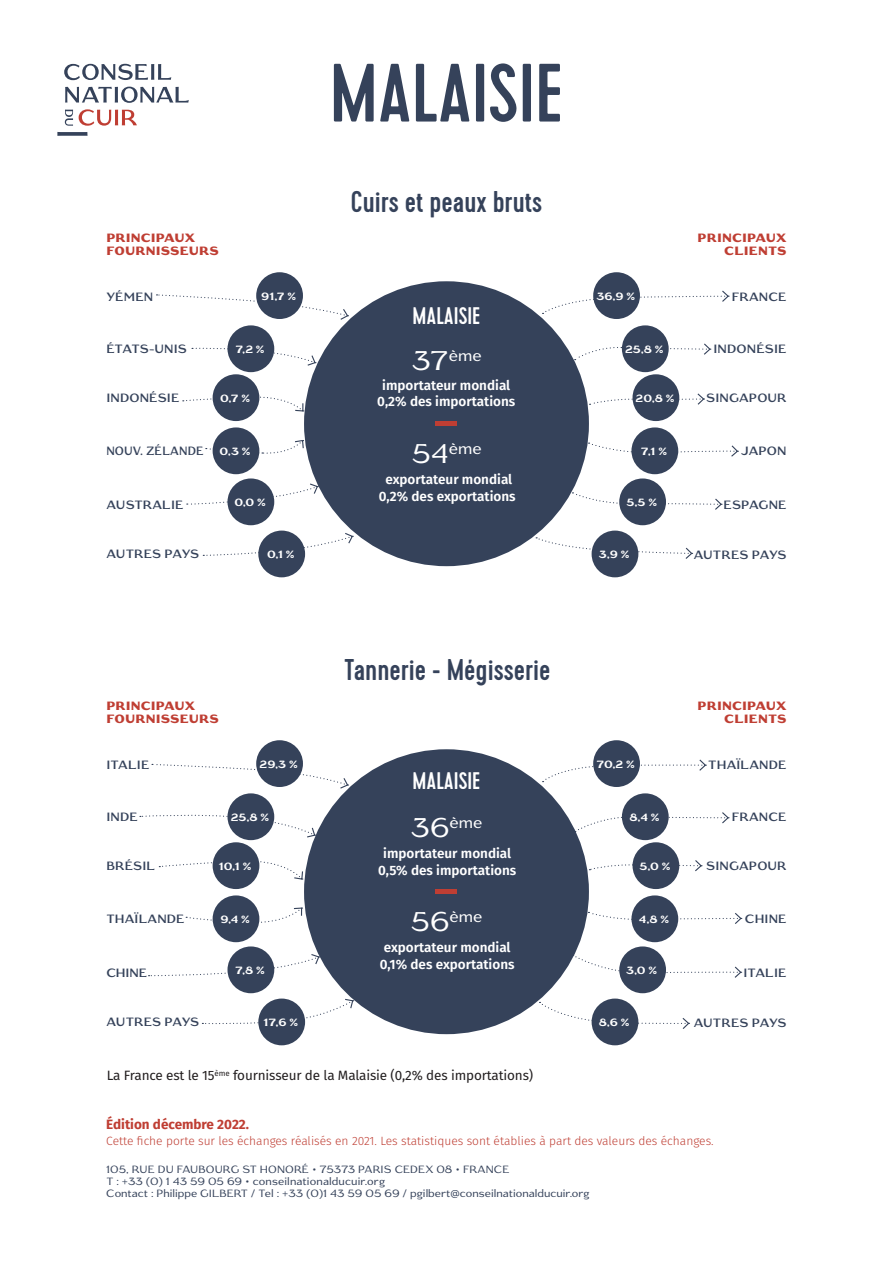
<style>
.page{position:relative;width:893px;height:1263px;background:#fff}
.page>*{position:absolute;margin:0;border:0;box-sizing:border-box;transform-origin:0 0}
.t1{font:500 82.5px "Cervo";color:#35425a}
.t2{font:500 30px "Cervo";color:#35425a}
.t3{font:500 24px "Cervo";color:#fff}
.t4{font:15.75px "Gaslight";color:#fff}
.t5{font:600 13.5px "Fira Sans";color:#fff}
.t6{font:13.5px "Fira Sans";letter-spacing:-.01em;color:#231f20}
.t7{font:700 13.5px "Fira Sans";color:#bf3e33}
.t8{font:600 12px "Gaslight";letter-spacing:.01em;color:#35425a}
.t9{font:300 12px "Fira Sans";color:#bf3e33}
.t10{font:900 12px/13.5px "Gaslight";letter-spacing:.01em;color:#bf3e33}
.t11{font:600 12px "Gaslight";letter-spacing:.01em;color:#35425a;scale:.9 1}
.t12{font:10.5px "Gaslight";color:#35425a}
.t13{font:700 10.5px "Gaslight";color:#fff}
.s1{font-size:27px}
</style>
<div class="page">
<svg style="left:157px;top:294px;width:192px;height:26px"></svg>
<svg style="left:152px;top:763px;width:197px;height:26px"></svg>
<svg style="left:542px;top:289px;width:188px;height:25px"></svg>
<svg style="left:542px;top:758px;width:165px;height:24px"></svg>
<svg style="left:575px;top:342px;width:136px;height:18px"></svg>
<svg style="left:575px;top:811px;width:155px;height:21px"></svg>
<svg style="left:572px;top:492px;width:151px;height:19px"></svg>
<svg style="left:573px;top:954px;width:169px;height:25px"></svg>
<svg style="left:590px;top:392px;width:115px;height:13px"></svg>
<svg style="left:589px;top:859px;width:114px;height:13px"></svg>
<svg style="left:589px;top:442px;width:150px;height:16px"></svg>
<svg style="left:588px;top:911px;width:154px;height:14px"></svg>
<svg style="left:536px;top:537px;width:157px;height:23px"></svg>
<svg style="left:539px;top:1002px;width:151px;height:28px"></svg>
<svg style="left:192px;top:347px;width:124px;height:20px"></svg>
<svg style="left:140px;top:814px;width:176px;height:24px"></svg>
<svg style="left:206px;top:439px;width:98px;height:15px"></svg>
<svg style="left:186px;top:907px;width:117px;height:16px"></svg>
<svg style="left:183px;top:396px;width:121px;height:16px"></svg>
<svg style="left:159px;top:860px;width:145px;height:20px"></svg>
<svg style="left:187px;top:483px;width:132px;height:22px"></svg>
<svg style="left:149px;top:954px;width:171px;height:23px"></svg>
<svg style="left:203px;top:532px;width:151px;height:24px"></svg>
<svg style="left:202px;top:998px;width:152px;height:26px"></svg>
<div style="left:304px;top:281px;width:285px;height:285px;background:#35425a;border-radius:50%"></div>
<div style="left:304px;top:749px;width:285px;height:285px;background:#35425a;border-radius:50%"></div>
<hr style="left:436px;top:422px;width:21px;height:4px;background:#bf3e33">
<div style="left:436px;top:889px;width:21px;height:5px;background:#bf3e33"></div>
<div style="left:256px;top:272px;width:47px;height:47px;background:#35425a;border-radius:50%"></div>
<div style="left:256px;top:740px;width:47px;height:47px;background:#35425a;border-radius:50%"></div>
<div style="left:593px;top:272px;width:47px;height:47px;background:#35425a;border-radius:50%"></div>
<div style="left:593px;top:740px;width:47px;height:47px;background:#35425a;border-radius:50%"></div>
<div style="left:227px;top:325px;width:47px;height:47px;background:#35425a;border-radius:50%"></div>
<div style="left:227px;top:793px;width:47px;height:47px;background:#35425a;border-radius:50%"></div>
<div style="left:622px;top:325px;width:47px;height:47px;background:#35425a;border-radius:50%"></div>
<div style="left:622px;top:793px;width:47px;height:47px;background:#35425a;border-radius:50%"></div>
<div style="left:258px;top:531px;width:47px;height:46px;background:#35425a;border-radius:50%"></div>
<div style="left:258px;top:998px;width:47px;height:47px;background:#35425a;border-radius:50%"></div>
<div style="left:592px;top:531px;width:46px;height:46px;background:#35425a;border-radius:50%"></div>
<div style="left:592px;top:998px;width:46px;height:47px;background:#35425a;border-radius:50%"></div>
<div style="left:227px;top:478px;width:47px;height:47px;background:#35425a;border-radius:50%"></div>
<div style="left:227px;top:946px;width:47px;height:47px;background:#35425a;border-radius:50%"></div>
<div style="left:619px;top:478px;width:47px;height:47px;background:#35425a;border-radius:50%"></div>
<div style="left:619px;top:946px;width:47px;height:47px;background:#35425a;border-radius:50%"></div>
<div style="left:213px;top:427px;width:46px;height:47px;background:#35425a;border-radius:50%"></div>
<div style="left:213px;top:895px;width:46px;height:47px;background:#35425a;border-radius:50%"></div>
<div style="left:631px;top:427px;width:47px;height:47px;background:#35425a;border-radius:50%"></div>
<div style="left:631px;top:895px;width:47px;height:47px;background:#35425a;border-radius:50%"></div>
<div style="left:213px;top:374px;width:46px;height:47px;background:#35425a;border-radius:50%"></div>
<div style="left:213px;top:842px;width:46px;height:47px;background:#35425a;border-radius:50%"></div>
<div style="left:632px;top:374px;width:47px;height:47px;background:#35425a;border-radius:50%"></div>
<div style="left:632px;top:842px;width:47px;height:47px;background:#35425a;border-radius:50%"></div>
<svg style="left:64px;top:64px;width:107px;height:16px"></svg>
<svg style="left:57px;top:132px;width:31px;height:4px"></svg>
<svg style="left:65px;top:87px;width:124px;height:16px"></svg>
<svg style="left:65px;top:110px;width:8px;height:16px"></svg>
<svg style="left:79px;top:109px;width:58px;height:17px"></svg>
<p class="t1" style="left:330px;top:45px;width:235px">MALAISIE</p>
<p class="t2" style="left:351px;top:184px;width:193px">Cuirs et peaux bruts</p>
<p class="t10" style="left:106px;top:231px;width:114px">PRINCIPAUX<br>FOURNISSEURS</p>
<p class="t10" style="left:698px;top:231px;width:91px;text-align:right">PRINCIPAUX<br>CLIENTS</p>
<p class="t8" style="left:106px;top:290px;width:48px">YÉMEN</p>
<p class="t13" style="left:261px;top:289px;width:36px">91,7 %</p>
<p class="t13" style="left:596px;top:289px;width:40px">36,9 %</p>
<p class="t8" style="left:732px;top:290px;width:56px">FRANCE</p>
<p class="t3" style="left:412px;top:302px;width:69px">MALAISIE</p>
<p class="t8" style="left:106px;top:342px;width:82px">ÉTATS-UNIS</p>
<p class="t13" style="left:235px;top:343px;width:31px">7,2 %</p>
<p class="t4" style="left:412px;top:346px;width:72px"><span class="s1">37</span>ème</p>
<p class="t13" style="left:625px;top:343px;width:40px">25,8 %</p>
<p class="t8" style="left:713px;top:342px;width:75px">INDONÉSIE</p>
<p class="t8" style="left:106px;top:391px;width:75px">INDONÉSIE</p>
<p class="t13" style="left:220px;top:392px;width:32px">0,7 %</p>
<p class="t5" style="left:382px;top:374px;width:129px">importateur mondial</p>
<p class="t5" style="left:377px;top:390px;width:140px">0,2% des importations</p>
<p class="t13" style="left:636px;top:392px;width:40px">20,8 %</p>
<p class="t8" style="left:706px;top:391px;width:82px">SINGAPOUR</p>
<p class="t11" style="left:106px;top:444px;width:110px">NOUV. ZÉLANDE</p>
<p class="t13" style="left:220px;top:445px;width:32px">0,3 %</p>
<p class="t4" style="left:412px;top:439px;width:71px"><span class="s1">54</span>ème</p>
<p class="t13" style="left:641px;top:445px;width:28px">7,1 %</p>
<p class="t8" style="left:741px;top:444px;width:47px">JAPON</p>
<p class="t8" style="left:106px;top:497px;width:79px">AUSTRALIE</p>
<p class="t13" style="left:234px;top:496px;width:33px">0,0 %</p>
<p class="t5" style="left:385px;top:469px;width:128px">exportateur mondial</p>
<p class="t5" style="left:379px;top:485px;width:138px">0,2% des exportations</p>
<p class="t13" style="left:626px;top:496px;width:32px">5,5 %</p>
<p class="t8" style="left:724px;top:497px;width:65px">ESPAGNE</p>
<p class="t8" style="left:106px;top:547px;width:94px">AUTRES PAYS</p>
<p class="t13" style="left:267px;top:548px;width:29px">0,1 %</p>
<p class="t13" style="left:599px;top:548px;width:32px">3,9 %</p>
<p class="t8" style="left:694px;top:548px;width:94px">AUTRES PAYS</p>
<p class="t2" style="left:345px;top:652px;width:207px">Tannerie - Mégisserie</p>
<p class="t10" style="left:106px;top:699px;width:114px">PRINCIPAUX<br>FOURNISSEURS</p>
<p class="t10" style="left:698px;top:699px;width:91px;text-align:right">PRINCIPAUX<br>CLIENTS</p>
<p class="t8" style="left:106px;top:757px;width:45px">ITALIE</p>
<p class="t13" style="left:260px;top:757px;width:40px">29,3 %</p>
<p class="t13" style="left:597px;top:757px;width:40px">70,2 %</p>
<p class="t8" style="left:708px;top:757px;width:80px">THAÏLANDE</p>
<p class="t3" style="left:412px;top:767px;width:69px">MALAISIE</p>
<p class="t8" style="left:106px;top:810px;width:33px">INDE</p>
<p class="t13" style="left:231px;top:811px;width:40px">25,8 %</p>
<p class="t4" style="left:411px;top:813px;width:73px"><span class="s1">36</span>ème</p>
<p class="t13" style="left:629px;top:811px;width:31px">8,4 %</p>
<p class="t8" style="left:732px;top:810px;width:56px">FRANCE</p>
<p class="t8" style="left:106px;top:859px;width:50px">BRÉSIL</p>
<p class="t13" style="left:219px;top:859px;width:34px">10,1 %</p>
<p class="t5" style="left:383px;top:842px;width:129px">importateur mondial</p>
<p class="t5" style="left:378px;top:859px;width:140px">0,5% des importations</p>
<p class="t13" style="left:640px;top:859px;width:32px">5,0 %</p>
<p class="t8" style="left:706px;top:859px;width:82px">SINGAPOUR</p>
<p class="t8" style="left:106px;top:912px;width:80px">THAÏLANDE</p>
<p class="t13" style="left:220px;top:913px;width:31px">9,4 %</p>
<p class="t4" style="left:411px;top:907px;width:73px"><span class="s1">56</span>ème</p>
<p class="t13" style="left:639px;top:913px;width:32px">4,8 %</p>
<p class="t8" style="left:745px;top:912px;width:43px">CHINE</p>
<p class="t8" style="left:106px;top:965px;width:42px">CHINE</p>
<p class="t13" style="left:235px;top:964px;width:31px">7,8 %</p>
<p class="t5" style="left:384px;top:936px;width:128px">exportateur mondial</p>
<p class="t5" style="left:380px;top:953px;width:136px">0,1% des exportations</p>
<p class="t13" style="left:626px;top:964px;width:32px">3,0 %</p>
<p class="t8" style="left:743px;top:965px;width:45px">ITALIE</p>
<p class="t8" style="left:106px;top:1015px;width:94px">AUTRES PAYS</p>
<p class="t13" style="left:264px;top:1016px;width:36px">17,6 %</p>
<p class="t13" style="left:599px;top:1016px;width:32px">8,6 %</p>
<p class="t8" style="left:694px;top:1016px;width:94px">AUTRES PAYS</p>
<p class="t6" style="left:107px;top:1065px;width:428px">La France est le 15<sup>ème</sup> fournisseur de la Malaisie (0,2% des importations)</p>
<p class="t7" style="left:106px;top:1112px;width:144px">Édition décembre 2022.</p>
<p class="t9" style="left:106px;top:1132px;width:609px">Cette fiche porte sur les échanges réalisés en 2021. Les statistiques sont établies à part des valeurs des échanges.</p>
<p class="t12" style="left:106px;top:1163px;width:405px">105, RUE DU FAUBOURG ST HONORÉ • 75373 PARIS CEDEX 08 • FRANCE</p>
<p class="t12" style="left:106px;top:1175px;width:280px">T : +33 (0) 1 43 59 05 69 • conseilnationalducuir.org</p>
<p class="t12" style="left:106px;top:1187px;width:485px">Contact : Philippe GILBERT / Tel : +33 (0)1 43 59 05 69 / pgilbert@conseilnationalducuir.org</p>
</div>
